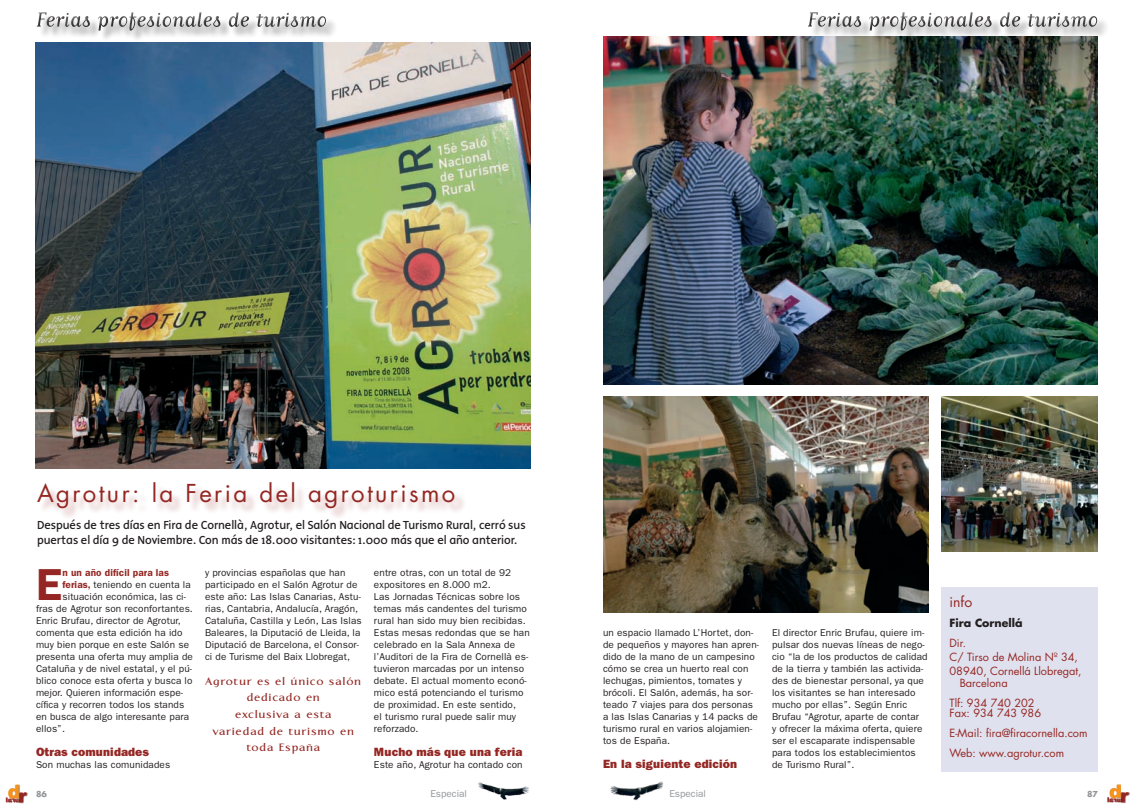
<style>
.page{position:relative;width:1134px;height:808px;background:#fff}
.page>*{position:absolute;margin:0;border:0;box-sizing:border-box;transform-origin:0 0}
.t1{font:600 45px "Franklin Gothic";color:#942723}
.t2{font:24px "Futura";letter-spacing:.1em;color:#942723}
.t3{font:900 18.4px "Arial";color:#f7931d}
.t4{font:900 18.4px "Arial";color:#942723}
.t5{font:14px "Futura";color:#942723}
.t6{font:700 13.8px/16.5px "Aperto";letter-spacing:.075em;color:#942723;text-align:center}
.t7{font:12px/14.4px "Malcom";letter-spacing:-.005em;color:#231f20}
.t8{font:800 12px "Franklin Gothic";letter-spacing:.01em;color:#942723}
.t9{font:11px/14px "Futura";color:#942723}
.t10{font:700 11px "Futura";color:#231f20}
.t11{font:10px/12px "Franklin Gothic";letter-spacing:.01em;color:#231f20}
.t12{font:600 10px "Franklin Gothic";letter-spacing:.01em;color:#942723}
.t13{font:10px "Franklin Gothic";color:#939598}
.t14{font:700 8px "Futura";color:#939598}
.s1{font-weight:600;color:#942723}
</style>
<div class="page">
<img style="left:8px;top:784px;width:12px;height:12px">
<img style="left:18px;top:786px;width:10px;height:18px">
<img style="left:6px;top:796px;width:15px;height:8px">
<img style="left:478px;top:782px;width:51px;height:18px">
<img style="left:1109px;top:784px;width:12px;height:12px">
<img style="left:1120px;top:785px;width:10px;height:18px">
<img style="left:1107px;top:796px;width:15px;height:7px">
<img style="left:610px;top:781px;width:53px;height:20px">
<div style="left:39px;top:484px;width:427px;height:36px;background:#942723;opacity:.35"></div>
<img style="left:36px;top:42px;width:495px;height:426px">
<div style="left:941px;top:587px;width:156px;height:185px;background:#e0e1ee"></div>
<img style="left:603px;top:36px;width:495px;height:348px">
<img style="left:603px;top:396px;width:326px;height:216px">
<img style="left:941px;top:396px;width:157px;height:156px">
<div style="left:32px;top:8px;width:301px;height:30px;background:#231f20;opacity:.75"></div>
<div style="left:809px;top:14px;width:299px;height:28px;background:#231f20;opacity:.5"></div>
<div style="left:641px;top:7px;width:477px;height:31px;background:#fff"></div>
<div style="left:802px;top:8px;width:302px;height:30px;background:#231f20;opacity:.75"></div>
<svg style="left:6px;top:798px;width:13px;height:4px"></svg>
<svg style="left:1108px;top:797px;width:12px;height:5px"></svg>
<p class="t2" style="left:37px;top:476px;width:420px">Agrotur: la Feria del agroturismo</p>
<p class="t7" style="left:37px;top:518px;width:490px">Después de tres días en Fira de Cornellà, Agrotur, el Salón Nacional de Turismo Rural, cerró sus puertas el día 9 de Noviembre. Con más de 18.000 visitantes: 1.000 más que el año anterior.</p>
<p class="t1" style="left:36px;top:558px;width:28px">E</p>
<p class="t12" style="left:63px;top:567px;width:108px">n un año difícil para las</p>
<p class="t11" style="left:63px;top:579px;width:130px"><span class="s1">ferias,</span> teniendo en cuenta la</p>
<p class="t11" style="left:63px;top:591px;width:125px">situación económica, las ci-</p>
<p class="t11" style="left:36px;top:603px;width:158px">fras de Agrotur son reconfortantes.</p>
<p class="t11" style="left:36px;top:615px;width:146px">Enric Brufau, director de Agrotur,</p>
<p class="t11" style="left:36px;top:627px;width:148px">comenta que esta edición ha ido</p>
<p class="t11" style="left:36px;top:639px;width:155px">muy bien porque en este Salón se</p>
<p class="t11" style="left:36px;top:651px;width:158px">presenta una oferta muy amplia de</p>
<p class="t11" style="left:36px;top:663px;width:158px">Cataluña y de nivel estatal, y el pú-</p>
<p class="t11" style="left:36px;top:675px;width:158px">blico conoce esta oferta y busca lo</p>
<p class="t11" style="left:36px;top:687px;width:149px">mejor. Quieren información espe-</p>
<p class="t11" style="left:36px;top:699px;width:150px">cífica y recorren todos los stands</p>
<p class="t11" style="left:36px;top:711px;width:155px">en busca de algo interesante para</p>
<p class="t11" style="left:36px;top:723px;width:30px">ellos”.</p>
<p class="t8" style="left:36px;top:745px;width:115px">Otras comunidades</p>
<p class="t11" style="left:36px;top:759px;width:136px">Son muchas las comunidades</p>
<p class="t11" style="left:205px;top:567px;width:158px">y provincias españolas que han participado en el Salón Agrotur de este año: Las Islas Canarias, Astu&shy;rias, Cantabria, Andalucía, Aragón, Cataluña, Castilla y León, Las Islas Baleares, la Diputació de Lleida, la Diputació de Barcelona, el Consor&shy;ci de Turisme del Baix Llobregat,</p>
<p class="t11" style="left:374px;top:567px;width:139px">entre otras, con un total de 92 expositores en 8.000 m2.</p>
<p class="t11" style="left:374px;top:591px;width:157px">Las Jornadas Técnicas sobre los temas más candentes del turismo rural han sido muy bien recibidas.<br>Estas mesas redondas que se han celebrado en la Sala Annexa de l’Auditori de la Fira de Cornellà es&shy;tuvieron marcadas por un intenso debate. El actual momento econó&shy;mico está potenciando el turismo de proximidad. En este sentido,<br>el turismo rural puede salir muy reforzado.</p>
<p class="t8" style="left:374px;top:745px;width:150px">Mucho más que una feria</p>
<p class="t11" style="left:374px;top:759px;width:150px">Este año, Agrotur ha contado con</p>
<p class="t6" style="left:206px;top:672px;width:157px">Agrotur es el único salón</p>
<p class="t6" style="left:247px;top:688px;width:74px">dedicado en</p>
<p class="t6" style="left:236px;top:705px;width:97px">exclusiva a esta</p>
<p class="t6" style="left:213px;top:721px;width:143px">variedad de turismo en toda España</p>
<p class="t11" style="left:603px;top:627px;width:158px">un espacio llamado L’Hortet, don&shy;de pequeños y mayores han apren&shy;dido de la mano de un campesino cómo se crea un huerto real con lechugas, pimientos, tomates y brócoli. El Salón, además, ha sor&shy;teado 7 viajes para dos personas a las Islas Canarias y 14 packs de turismo rural en varios alojamien&shy;tos de España.</p>
<p class="t8" style="left:603px;top:757px;width:136px">En la siguiente edición</p>
<p class="t11" style="left:772px;top:627px;width:157px">El director Enric Brufau, quiere im&shy;pulsar dos nuevas líneas de nego&shy;cio “la de los productos de calidad de la tierra y también las activida&shy;des de bienestar personal, ya que los visitantes se han interesado mucho por ellas”. Según Enric<br>Brufau “Agrotur, aparte de contar<br>y ofrecer la máxima oferta, quiere ser el escaparate indispensable para todos los establecimientos de Turismo Rural”.</p>
<p class="t5" style="left:949px;top:592px;width:24px">info</p>
<p class="t10" style="left:949px;top:615px;width:75px">Fira Cornellá</p>
<p class="t9" style="left:949px;top:636px;width:18px">Dir.</p>
<p class="t9" style="left:949px;top:650px;width:134px">C/ Tirso de Molina Nº 34,<br>08940, Cornellá Llobregat,</p>
<p class="t9" style="left:960px;top:676px;width:50px">Barcelona</p>
<p class="t9" style="left:949px;top:696px;width:87px">Tlf: 934 740 202</p>
<p class="t9" style="left:949px;top:706px;width:93px">Fax: 934 743 986</p>
<p class="t9" style="left:949px;top:726px;width:140px">E-Mail: fira@firacornella.com</p>
<p class="t9" style="left:949px;top:746px;width:116px">Web: www.agrotur.com</p>
<p class="t3" style="left:8px;top:781px;width:14px">d</p>
<p class="t4" style="left:18px;top:785px;width:10px">r</p>
<p class="t14" style="left:36px;top:788px;width:12px">86</p>
<p class="t13" style="left:430px;top:787px;width:38px">Especial</p>
<p class="t3" style="left:1109px;top:781px;width:14px">d</p>
<p class="t4" style="left:1120px;top:785px;width:10px">r</p>
<p class="t13" style="left:669px;top:787px;width:38px">Especial</p>
<p class="t14" style="left:1087px;top:788px;width:12px">87</p>
</div>
